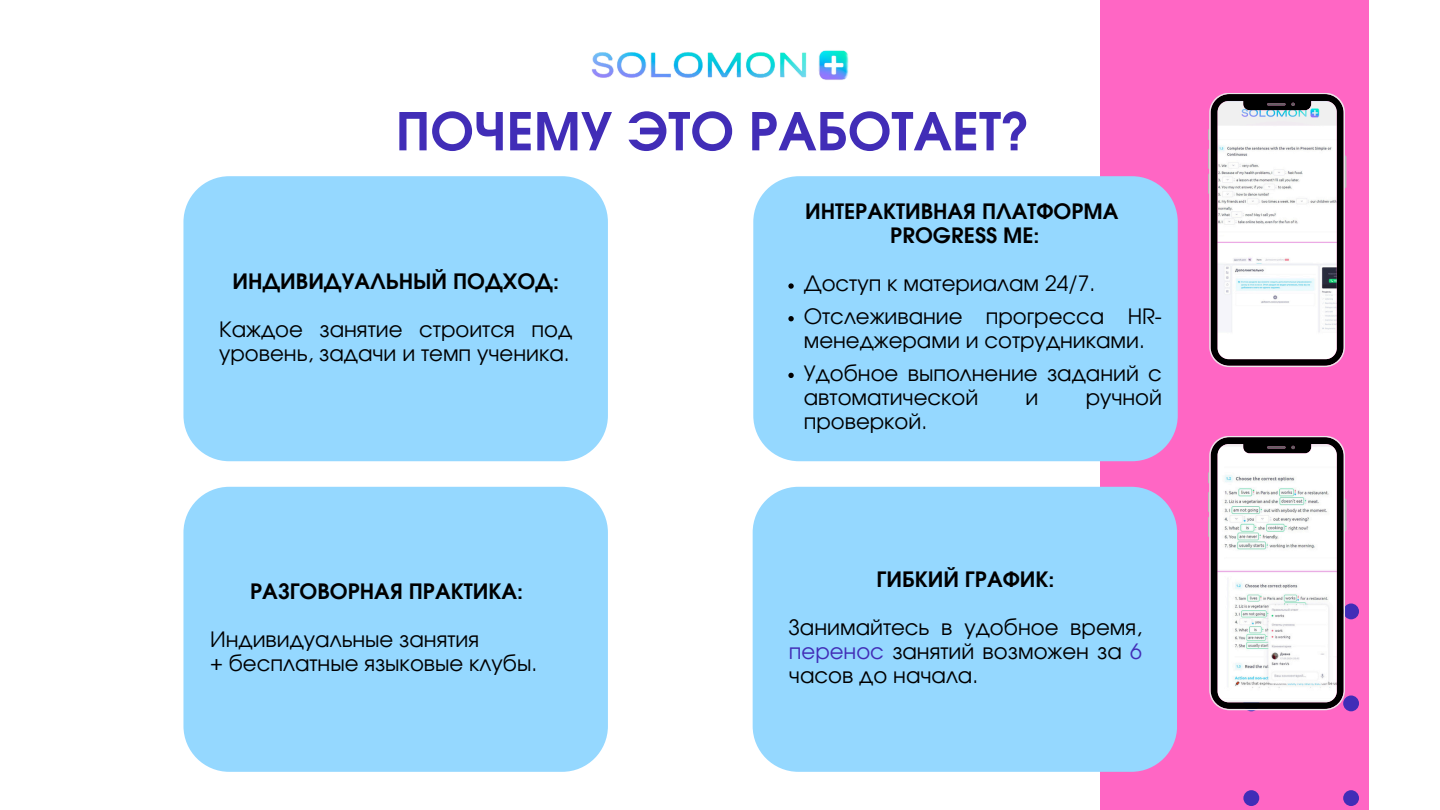
<style>
.page{position:relative;width:1440px;height:810px;background:#fff}
.page>*{position:absolute;margin:0;border:0;box-sizing:border-box;transform-origin:0 0}
.t1{font:700 51.9px "Evolventa";color:#412db7}
.t2{font:21.2px/24px "Evolventa";color:#000}
.t3{font:700 21.2px/24px "Evolventa";color:#000;text-align:center}
.s1{color:#412db7}
</style>
<div class="page">
<img style="left:591px;top:50px;width:258px;height:30px">
<div style="left:1100px;top:0;width:269px;height:810px;background:#ff66c4"></div>
<div style="left:183px;top:176px;width:425px;height:285px;background:#95d8ff;border-radius:46px"></div>
<div style="left:753px;top:176px;width:425px;height:285px;background:#95d8ff;border-radius:46px"></div>
<div style="left:183px;top:487px;width:425px;height:285px;background:#95d8ff;border-radius:46px"></div>
<div style="left:753px;top:487px;width:424px;height:285px;background:#95d8ff;border-radius:46px"></div>
<svg style="left:788px;top:283px;width:6px;height:6px"></svg>
<svg style="left:788px;top:316px;width:6px;height:5px"></svg>
<svg style="left:788px;top:373px;width:6px;height:5px"></svg>
<svg style="left:1208px;top:93px;width:138px;height:274px"></svg>
<svg style="left:1208px;top:436px;width:151px;height:370px"></svg>
<p class="t1" style="left:396px;top:109px;width:634px">ПОЧЕМУ ЭТО РАБОТАЕТ?</p>
<p class="t3" style="left:232px;top:270px;width:328px">ИНДИВИДУАЛЬНЫЙ ПОДХОД:</p>
<p class="t2" style="left:219px;top:318px;width:355px">Каждое занятие строится под уровень, задачи и темп ученика.</p>
<p class="t3" style="left:250px;top:581px;width:274px">РАЗГОВОРНАЯ ПРАКТИКА:</p>
<p class="t2" style="left:210px;top:629px;width:329px">Индивидуальные занятия<br>+ бесплатные языковые клубы.</p>
<p class="t3" style="left:805px;top:201px;width:315px">ИНТЕРАКТИВНАЯ ПЛАТФОРМА<br>PROGRESS ME:</p>
<p class="t2" style="left:804px;top:269px;width:360px;line-height:32.7px">Доступ к материалам 24/7.<br>Отслеживание прогресса HR-</p>
<p class="t2" style="left:804px;top:325px;width:360px;line-height:32.7px">менеджерами и сотрудниками.<br>Удобное выполнение заданий с</p>
<p class="t2" style="left:804px;top:386px;width:176px">автоматической</p>
<p class="t2" style="left:1026px;top:386px;width:14px">и</p>
<p class="t2" style="left:1086px;top:386px;width:78px">ручной</p>
<p class="t2" style="left:804px;top:410px;width:125px">проверкой.</p>
<p class="t3" style="left:877px;top:569px;width:179px">ГИБКИЙ ГРАФИК:</p>
<p class="t2" style="left:789px;top:617px;width:355px;text-align:justify">Занимайтесь в удобное время, <span class="s1">перенос</span> занятий возможен за <span class="s1">6 </span>часов до начала.</p>
</div>
